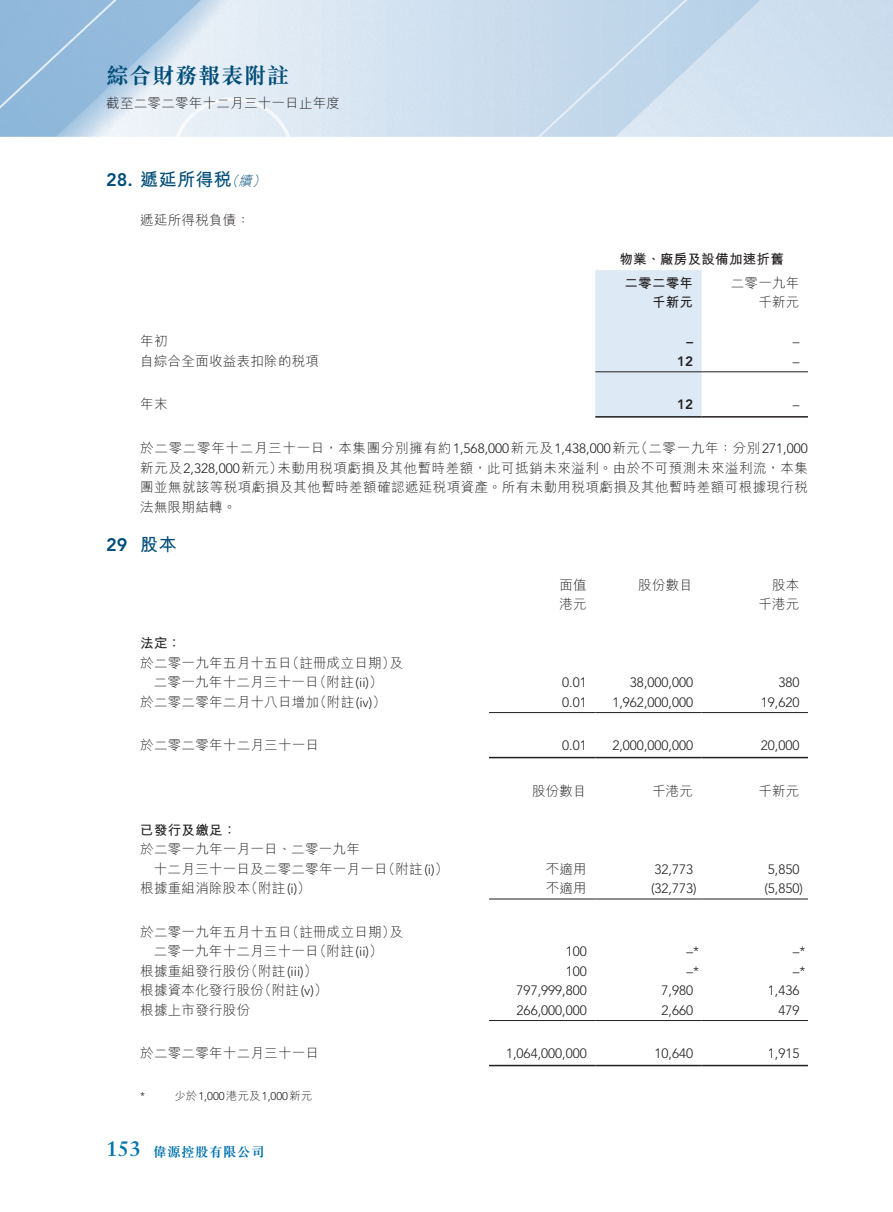
<style>
.page{position:relative;width:893px;height:1212px;background:#fff}
.page>*{position:absolute;margin:0;border:0;box-sizing:border-box;transform-origin:0 0}
.t1{font:700 22.5px "M Sung HK";letter-spacing:.02em;color:#004d79}
.t2{font:700 21px "Sabon LT Std";color:#0073ae}
._01_H1{font:700 18px "M Hei HK";letter-spacing:.02em;color:#004d79}
._01_H1-2{font:800 18px "Avenir LT Std";color:#004d79}
._50_Table_txt{font:300 13.5px "M Hei HK";letter-spacing:.02em;color:#231f20}
._00_txt{font:300 13.5px/19.5px "M Hei HK";letter-spacing:.03em;color:#231f20}
._50_Table_txt-2{font:300 13.5px "Avenir LT Std";color:#231f20}
._00_txt-2{font:700 13.5px "M Hei HK";letter-spacing:.02em;color:#231f20}
._50_Table_txt-3{font:700 13.5px "M Hei HK";letter-spacing:.02em;color:#231f20}
.t3{font:700 13.5px "M Sung HK";letter-spacing:.035em;color:#0073ae}
._00_txt-3{font:800 13.5px "Avenir LT Std";color:#231f20}
._01_H1-3{font:italic 300 13.5px "M Hei HK";color:#004d79}
._00_txt-4{font:300 13.5px "Avenir LT Std";color:#231f20}
._06_Notes{font:300 11.25px "Avenir LT Std";color:#231f20}
.s1{font-family:"Avenir LT Std";font-weight:800}
.s2{font-family:"Avenir LT Std"}
.s3{font-family:"M Hei HK"}
</style>
<div class="page">
<img style="left:0;top:0;width:893px;height:900px">
<div style="left:595px;top:270px;width:107px;height:146px;background:#dde9f4"></div>
<hr style="left:595px;top:371px;width:107px;height:1px;background:#231f20">
<hr style="left:702px;top:371px;width:106px;height:1px;background:#231f20">
<hr style="left:595px;top:416px;width:107px;height:2px;background:#231f20">
<hr style="left:702px;top:416px;width:106px;height:2px;background:#231f20">
<hr style="left:489px;top:712px;width:106px;height:1px;background:#231f20">
<hr style="left:595px;top:712px;width:107px;height:1px;background:#231f20">
<hr style="left:702px;top:712px;width:106px;height:1px;background:#231f20">
<hr style="left:489px;top:757px;width:106px;height:1px;background:#231f20">
<hr style="left:595px;top:757px;width:107px;height:1px;background:#231f20">
<hr style="left:702px;top:757px;width:106px;height:1px;background:#231f20">
<hr style="left:489px;top:898px;width:106px;height:1px;background:#231f20">
<hr style="left:595px;top:898px;width:107px;height:1px;background:#231f20">
<hr style="left:702px;top:898px;width:106px;height:1px;background:#231f20">
<hr style="left:489px;top:1020px;width:106px;height:1px;background:#231f20">
<hr style="left:595px;top:1020px;width:107px;height:1px;background:#231f20">
<hr style="left:702px;top:1020px;width:106px;height:1px;background:#231f20">
<hr style="left:489px;top:1065px;width:106px;height:1px;background:#231f20">
<hr style="left:595px;top:1065px;width:107px;height:1px;background:#231f20">
<hr style="left:702px;top:1065px;width:106px;height:1px;background:#231f20">
<h1 class="t1" style="left:106px;top:64px;width:185px">綜合財務報表附註</h1>
<p class="_00_txt" style="left:106px;top:93px;width:235px">截至二零二零年十二月三十一日止年度</p>
<p class="_01_H1" style="left:106px;top:166px;width:127px"><span class="s1">28.</span> 遞延所得稅</p>
<p class="_00_txt" style="left:140px;top:210px;width:111px">遞延所得稅負債：</p>
<p class="_01_H1-3" style="left:238px;top:174px;width:18px">續</p>
<p class="_01_H1-3" style="left:225px;top:174px;width:18px">（</p>
<p class="_01_H1-3" style="left:252px;top:174px;width:18px">(</p>
<p class="_00_txt" style="left:140px;top:331px;width:29px">年初</p>
<p class="_00_txt" style="left:140px;top:351px;width:180px">自綜合全面收益表扣除的稅項</p>
<p class="_00_txt" style="left:140px;top:395px;width:29px">年末</p>
<p class="_00_txt-2" style="left:619px;top:249px;width:166px">物業、廠房及設備加速折舊</p>
<p class="_00_txt" style="left:731px;top:273px;width:70px">二零一九年</p>
<p class="_00_txt-2" style="left:624px;top:273px;width:70px">二零二零年</p>
<p class="_00_txt-2" style="left:652px;top:293px;width:43px">千新元</p>
<p class="_00_txt-3" style="left:686px;top:334px;width:8px">–</p>
<p class="_00_txt-3" style="left:677px;top:353px;width:17px">12</p>
<p class="_00_txt-3" style="left:677px;top:397px;width:17px">12</p>
<p class="_00_txt" style="left:758px;top:292px;width:43px">千新元</p>
<p class="_00_txt-4" style="left:793px;top:334px;width:8px">–</p>
<p class="_00_txt-4" style="left:793px;top:353px;width:8px">–</p>
<p class="_00_txt-4" style="left:793px;top:397px;width:8px">–</p>
<p class="_01_H1-2" style="left:106px;top:534px;width:23px">29</p>
<p class="_00_txt" style="left:277px;top:438px;width:532px;text-indent:-137px">於二零二零年十二月三十一日，本集團分別擁有約<span class="s2">1,568,000</span>新元及<span class="s2">1,438,000</span>新元<br>未動用稅項虧損及其他暫時差額，此可抵銷未來溢利。由於不可預測未來溢利流，本集</p>
<p class="_00_txt" style="left:634px;top:438px;width:175px">（二零一九年：分別<span class="s2">271,000</span></p>
<p class="_00_txt" style="left:140px;top:458px;width:669px">新元及<span class="s2">2,328,000</span>新元）<br>團並無就該等稅項虧損及其他暫時差額確認遞延稅項資產。所有未動用稅項虧損及其他暫時差額可根據現行稅法無限期結轉。</p>
<p class="_01_H1" style="left:140px;top:531px;width:38px">股本</p>
<p class="_50_Table_txt" style="left:559px;top:578px;width:29px">面值</p>
<p class="_50_Table_txt" style="left:638px;top:578px;width:56px">股份數目</p>
<p class="_50_Table_txt" style="left:772px;top:578px;width:29px">股本</p>
<p class="_50_Table_txt" style="left:559px;top:597px;width:29px">港元</p>
<p class="_50_Table_txt" style="left:758px;top:597px;width:43px">千港元</p>
<p class="_50_Table_txt-3" style="left:140px;top:633px;width:42px">法定：</p>
<p class="_50_Table_txt" style="left:286px;top:656px;width:119px">（註冊成立日期及）</p>
<p class="_50_Table_txt" style="left:140px;top:656px;width:153px">於二零一九年五月十五日</p>
<p class="_50_Table_txt" style="left:313px;top:675px;width:71px">（附註 (<span class="s2">(i i(</span></p>
<p class="_50_Table_txt" style="left:154px;top:675px;width:166px">二零一九年十二月三十一日</p>
<p class="_50_Table_txt-2" style="left:562px;top:675px;width:26px">0.01</p>
<p class="_50_Table_txt-2" style="left:630px;top:675px;width:65px">38,000,000</p>
<p class="_50_Table_txt-2" style="left:778px;top:675px;width:23px">380</p>
<p class="_50_Table_txt" style="left:313px;top:695px;width:74px">（附註 <span class="s2">i v(</span> (<span class="s2">(</span></p>
<p class="_50_Table_txt" style="left:140px;top:695px;width:180px">於二零二零年二月十八日增加</p>
<p class="_50_Table_txt-2" style="left:562px;top:694px;width:26px">0.01</p>
<p class="_50_Table_txt-2" style="left:612px;top:694px;width:82px">1,962,000,000</p>
<p class="_50_Table_txt-2" style="left:761px;top:694px;width:40px">19,620</p>
<p class="_50_Table_txt" style="left:140px;top:738px;width:180px">於二零二零年十二月三十一日</p>
<p class="_50_Table_txt-2" style="left:562px;top:738px;width:26px">0.01</p>
<p class="_50_Table_txt-2" style="left:612px;top:738px;width:82px">2,000,000,000</p>
<p class="_50_Table_txt-2" style="left:761px;top:738px;width:40px">20,000</p>
<p class="_50_Table_txt" style="left:532px;top:784px;width:56px">股份數目</p>
<p class="_50_Table_txt" style="left:652px;top:784px;width:43px">千港元</p>
<p class="_50_Table_txt" style="left:758px;top:784px;width:43px">千新元</p>
<p class="_50_Table_txt-3" style="left:140px;top:820px;width:97px">已發行及繳足：</p>
<p class="_50_Table_txt" style="left:140px;top:842px;width:221px">於二零一九年一月一日、二零一九年</p>
<p class="_50_Table_txt" style="left:382px;top:862px;width:68px">（附註 <span class="s2">)</span> ）<span class="s2">i(</span></p>
<p class="_50_Table_txt" style="left:154px;top:862px;width:235px">十二月三十一日及二零二零年一月一日</p>
<p class="_50_Table_txt" style="left:546px;top:862px;width:43px">不適用</p>
<p class="_50_Table_txt-2" style="left:654px;top:861px;width:40px">32,773</p>
<p class="_50_Table_txt-2" style="left:768px;top:861px;width:33px">5,850</p>
<p class="_50_Table_txt" style="left:245px;top:881px;width:68px">（附註 <span class="s2">)</span> ）<span class="s2">i(</span></p>
<p class="_50_Table_txt" style="left:140px;top:881px;width:111px">根據重組消除股本</p>
<p class="_50_Table_txt" style="left:546px;top:881px;width:43px">不適用</p>
<p class="_50_Table_txt-2" style="left:651px;top:880px;width:47px">)32,773(</p>
<p class="_50_Table_txt-2" style="left:764px;top:880px;width:40px">)5,850(</p>
<p class="_50_Table_txt" style="left:286px;top:925px;width:119px">（註冊成立日期及）</p>
<p class="_50_Table_txt" style="left:140px;top:925px;width:153px">於二零一九年五月十五日</p>
<p class="_50_Table_txt" style="left:313px;top:944px;width:71px">（附註 (<span class="s2">(i i(</span></p>
<p class="_50_Table_txt" style="left:154px;top:944px;width:166px">二零一九年十二月三十一日</p>
<p class="_50_Table_txt-2" style="left:566px;top:943px;width:23px">100</p>
<p class="_50_Table_txt-2" style="left:686px;top:943px;width:14px">*–</p>
<p class="_50_Table_txt-2" style="left:793px;top:943px;width:14px">*–</p>
<p class="_50_Table_txt-2" style="left:245px;top:963px;width:74px"><span class="s3">（附註</span>(iii <span class="s3">(</span>(</p>
<p class="_50_Table_txt" style="left:140px;top:964px;width:111px">根據重組發行股份</p>
<p class="_50_Table_txt-2" style="left:566px;top:963px;width:23px">100</p>
<p class="_50_Table_txt-2" style="left:686px;top:963px;width:14px">*–</p>
<p class="_50_Table_txt-2" style="left:793px;top:963px;width:14px">*–</p>
<p class="_50_Table_txt" style="left:258px;top:983px;width:71px">（附註 (<span class="s2">(v(</span></p>
<p class="_50_Table_txt" style="left:140px;top:983px;width:125px">根據資本化發行股份</p>
<p class="_50_Table_txt-2" style="left:517px;top:982px;width:72px">797,999,800</p>
<p class="_50_Table_txt-2" style="left:661px;top:982px;width:33px">7,980</p>
<p class="_50_Table_txt-2" style="left:768px;top:982px;width:33px">1,436</p>
<p class="_50_Table_txt" style="left:140px;top:1003px;width:111px">根據上市發行股份</p>
<p class="_50_Table_txt-2" style="left:517px;top:1002px;width:72px">266,000,000</p>
<p class="_50_Table_txt-2" style="left:661px;top:1002px;width:33px">2,660</p>
<p class="_50_Table_txt-2" style="left:778px;top:1002px;width:23px">479</p>
<p class="_50_Table_txt" style="left:140px;top:1046px;width:180px">於二零二零年十二月三十一日</p>
<p class="_06_Notes" style="left:174px;top:1090px;width:139px"><span class="s3">少於</span>1,000<span class="s3">港元及</span>1,000<span class="s3">新元</span></p>
<p class="_06_Notes" style="left:140px;top:1090px;width:6px">*</p>
<p class="_50_Table_txt-2" style="left:506px;top:1045px;width:82px">1,064,000,000</p>
<p class="_50_Table_txt-2" style="left:654px;top:1045px;width:40px">10,640</p>
<p class="_50_Table_txt-2" style="left:768px;top:1045px;width:33px">1,915</p>
<h2 class="t2" style="left:106px;top:1136px;width:37px">153</h2>
<p class="t3" style="left:153px;top:1145px;width:113px">偉源控股有限公司</p>
</div>
